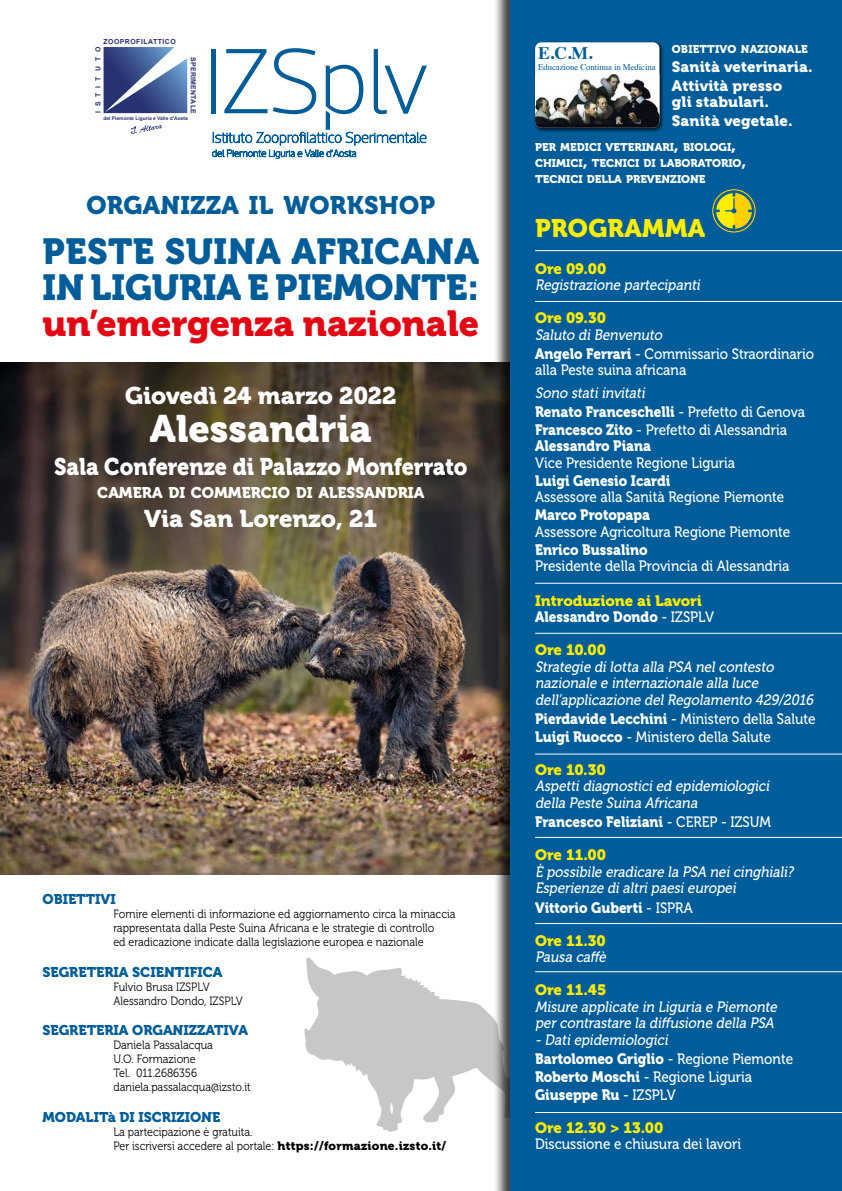
<style>
.page{position:relative;width:842px;height:1191px;background:#fff}
.page>*{position:absolute;margin:0;border:0;box-sizing:border-box;transform-origin:0 0}
.t1{font:38px "Museo 900";color:#fff}
.t2{font:36px/36px "Museo 900";letter-spacing:.01em;color:#005d9a}
.t3{font:36px "Museo 900";color:#e30613}
.t4{font:25.2px "Museo 900";letter-spacing:.015em;color:#005d9a}
.t5{font:25.2px "Museo 900";letter-spacing:.015em;color:#ffed00}
.t6{font:24px "Museo 900";color:#fff}
.t7{font:24px "Museo 900";color:#fff;scale:.9 1}
.t8{font:700 17.6px "Times";color:#005d9a}
.t9{font:15.4px "Museo 900";color:#fff}
.t10{font:15px/19.3px "Museo 500";color:#fff;scale:.9 1}
.t11{font:italic 15px/16.5px "Museo 500";color:#fff;scale:.9 1}
.t12{font:15px "Museo 900";color:#fff;scale:.9 1}
.t13{font:15px/16.5px "Museo 900";color:#ffed00}
.t14{font:15px/18.8px "Museo 900";color:#fff}
.t15{font:14px "Museo 900";color:#005d9a}
.t16{font:12px/14px "Museo 300";color:#000;scale:.9 1}
.t17{font:11.2px/16px "Museo 900";color:#fff}
.t18{font:8.8px "Times";letter-spacing:-.01em;color:#005d9a}
.t19{font:700 6.9px "Arial";letter-spacing:.07em;color:#293270}
.t20{font:700 6.9px "Arial";letter-spacing:.035em;color:#293270}
.t21{font:700 6.9px "Arial";letter-spacing:.725em;color:#293270}
.t22{font:700 4.9px "Arial";color:#293270}
.s1{font-family:"Museo 900"}
.s2{font-size:16px}
.s3{font-style:italic}
.s4{font-family:"Museo 500"}
.s5{color:#fff}
.s6{font-family:"Museo 500";color:#fff}
</style>
<div class="page">
<svg style="left:304px;top:957px;width:188px;height:175px"></svg>
<img style="left:0;top:363px;width:492px;height:511px">
<div style="left:492px;top:0;width:350px;height:1191px;background:#000;opacity:.75"></div>
<div style="left:510px;top:0;width:332px;height:1191px;background:#005d9a"></div>
<svg style="left:104px;top:47px;width:83px;height:66px"></svg>
<svg style="left:131px;top:125px;width:31px;height:9px"></svg>
<hr style="left:211px;top:49px;width:4px;height:64px;background:#005d9a">
<svg style="left:212px;top:48px;width:215px;height:111px"></svg>
<div style="left:533px;top:40px;width:131px;height:93px;background:#000;opacity:.75"></div>
<div style="left:535px;top:42px;width:124px;height:86px;background:#fff;border-radius:6px"></div>
<img style="left:535px;top:74px;width:124px;height:54px">
<div style="left:712px;top:189px;width:44px;height:43px;border:1px solid #ffd000;border-radius:50%"></div>
<svg style="left:714px;top:190px;width:40px;height:41px"></svg>
<svg style="left:715px;top:192px;width:38px;height:38px"></svg>
<hr style="left:535px;top:250px;width:307px;height:1px;background:#fff">
<hr style="left:535px;top:301px;width:307px;height:1px;background:#fff">
<hr style="left:535px;top:583px;width:307px;height:1px;background:#fff">
<hr style="left:535px;top:633px;width:307px;height:1px;background:#fff">
<hr style="left:535px;top:753px;width:307px;height:1px;background:#fff">
<hr style="left:535px;top:837px;width:307px;height:1px;background:#fff">
<hr style="left:535px;top:923px;width:307px;height:1px;background:#fff">
<hr style="left:535px;top:971px;width:307px;height:1px;background:#fff">
<hr style="left:535px;top:1112px;width:307px;height:1px;background:#fff">
<p class="t19" style="left:103px;top:36px;width:74px">ZOOPROFILATTICO</p>
<p class="t21" style="left:93px;top:113px;width:68px;rotate:-90deg">ISTITUTO</p>
<p class="t20" style="left:198px;top:57px;width:58px;rotate:90deg">SPERIMENTALE</p>
<p class="t22" style="left:103px;top:115px;width:86px">del Piemonte Liguria e Valle d’Aosta</p>
<h3 class="t4" style="left:86px;top:191px;width:350px">ORGANIZZA IL WORKSHOP</h3>
<h2 class="t2" style="left:43px;top:234px;width:438px">PESTE SUINA AFRICANA<br>IN LIGURIA E PIEMONTE:</h2>
<h2 class="t3" style="left:43px;top:303px;width:438px">un’emergenza nazionale</h2>
<h3 class="t6" style="left:125px;top:381px;width:273px">Giovedì 24 marzo 2022</h3>
<h1 class="t1" style="left:150px;top:407px;width:223px">Alessandria</h1>
<h3 class="t7" style="left:54px;top:453px;width:461px">Sala Conferenze di Palazzo Monferrato</h3>
<p class="t9" style="left:97px;top:483px;width:328px">CAMERA DI COMMERCIO DI ALESSANDRIA</p>
<h3 class="t6" style="left:144px;top:505px;width:235px">Via San Lorenzo, 21</h3>
<p class="t15" style="left:43px;top:891px;width:75px">OBIETTIVI</p>
<p class="t16" style="left:113px;top:907px;width:382px">Fornire elementi di informazione ed aggiornamento circa la minaccia rappresentata dalla Peste Suina Africana e le strategie di controllo<br>ed eradicazione indicate dalla legislazione europea e nazionale</p>
<p class="t15" style="left:43px;top:964px;width:181px">SEGRETERIA SCIENTIFICA</p>
<p class="t16" style="left:113px;top:980px;width:145px">Fulvio Brusa IZSPLV<br>Alessandro Dondo, IZSPLV</p>
<p class="t15" style="left:43px;top:1022px;width:207px">SEGRETERIA ORGANIZZATIVA</p>
<p class="t16" style="left:113px;top:1038px;width:154px">Daniela Passalacqua<br>U.O. Formazione<br>Tel. 011.2686356 daniela.passalacqua@izsto.it</p>
<p class="t15" style="left:43px;top:1108px;width:179px">MODALITà DI ISCRIZIONE</p>
<p class="t16" style="left:113px;top:1124px;width:371px">La partecipazione è gratuita.<br>Per iscriversi accedere al portale: <span class="s1">https://formazione.izsto.it/</span></p>
<p class="t17" style="left:672px;top:41px;width:137px">OBIETTIVO NAZIONALE</p>
<p class="t14" style="left:672px;top:57px;width:142px">Sanità veterinaria.<br>Attività presso</p>
<p class="t14" style="left:672px;top:92px;width:122px">gli stabulari.<br>Sanità vegetale.</p>
<p class="t17" style="left:535px;top:139px;width:213px">PER MEDICI VETERINARI<span class="s2">,</span> BIOLOGI<span class="s2">,<br></span>CHIMICI<span class="s2">,</span> TECNICI DI LABORATORIO<span class="s2">,<br></span>TECNICI DELLA PREVENZIONE</p>
<p class="t8" style="left:538px;top:36px;width:56px">E.C.M.</p>
<p class="t18" style="left:538px;top:59px;width:119px">Educazione Continua in Medicina</p>
<h3 class="t5" style="left:535px;top:214px;width:172px">PROGRAMMA</h3>
<p class="t13" style="left:535px;top:260px;width:73px">Ore 09.00</p>
<p class="t11" style="left:535px;top:277px;width:188px">Registrazione partecipanti</p>
<p class="t13" style="left:535px;top:310px;width:72px">Ore 09.30</p>
<p class="t10" style="left:535px;top:325px;width:312px"><span class="s3">Saluto diBenvenuto<br></span><span class="s1">Angelo Ferrari</span> - Commissario Straordinario</p>
<p class="t10" style="left:535px;top:361px;width:170px">alla Peste suina africana</p>
<p class="t11" style="left:535px;top:384px;width:127px">Sono statiinvitati</p>
<p class="t12" style="left:535px;top:403px;width:302px">Renato Franceschelli <span class="s4">- Prefetto di Genova</span></p>
<p class="t10" style="left:535px;top:420px;width:281px"><span class="s1">Francesco Zito</span> - Prefetto di Alessandria</p>
<p class="t12" style="left:535px;top:437px;width:130px">Alessandro Piana</p>
<p class="t10" style="left:535px;top:453px;width:224px">Vice Presidente Regione Liguria</p>
<p class="t12" style="left:535px;top:472px;width:152px">Luigi Genesio Icardi</p>
<p class="t10" style="left:535px;top:488px;width:278px">Assessore alla Sanità Regione Piemonte</p>
<p class="t12" style="left:535px;top:506px;width:129px">Marco Protopapa</p>
<p class="t10" style="left:535px;top:522px;width:285px">Assessore Agricoltura Regione Piemonte</p>
<p class="t12" style="left:535px;top:541px;width:127px">Enrico Bussalino</p>
<p class="t10" style="left:535px;top:556px;width:284px">Presidente della Provincia di Alessandria</p>
<p class="t13" style="left:535px;top:592px;width:180px">Introduzione ai Lavori<br><span class="s5">Alessandro Dondo</span> <span class="s6">- IZSPLV</span></p>
<p class="t13" style="left:535px;top:642px;width:72px">Ore 10.00</p>
<p class="t11" style="left:535px;top:658px;width:314px">Strategie dilotta alla PSA nelcontesto nazionale e internazionale alla luce dell’applicazione delRegolamento 429/2016</p>
<p class="t10" style="left:535px;top:710px;width:313px;line-height:17.9px"><span class="s1">Pierdavide Lecchini</span> - Ministero della Salute<br><span class="s1">Luigi Ruocco</span> - Ministero della Salute</p>
<p class="t13" style="left:535px;top:761px;width:72px">Ore 10.30</p>
<p class="t11" style="left:535px;top:778px;width:265px">Aspettidiagnosticied epidemiologici della Peste Suina Africana</p>
<p class="t12" style="left:535px;top:813px;width:264px">Francesco Feliziani <span class="s4">- CEREP - IZSUM</span></p>
<p class="t13" style="left:535px;top:847px;width:73px">Ore 11.00</p>
<p class="t11" style="left:535px;top:863px;width:292px">È possibile eradicare la PSA neicinghiali?<br>Esperienze dialtripaesieuropei</p>
<p class="t12" style="left:535px;top:899px;width:177px">Vittorio Guberti <span class="s4">- ISPRA</span></p>
<p class="t13" style="left:535px;top:932px;width:72px">Ore 11.30</p>
<p class="t11" style="left:535px;top:949px;width:84px">Pausa caffè</p>
<p class="t13" style="left:535px;top:981px;width:73px">Ore 11.45</p>
<p class="t11" style="left:535px;top:998px;width:274px">Misure applicate in Liguria e Piemonte percontrastare la diffusione della PSA</p>
<p class="t11" style="left:535px;top:1031px;width:152px">- Datiepidemiologici</p>
<p class="t12" style="left:535px;top:1050px;width:288px">Bartolomeo Griglio <span class="s4">- Regione Piemonte</span></p>
<p class="t10" style="left:535px;top:1067px;width:243px"><span class="s1">Roberto Moschi</span> - Regione Liguria</p>
<p class="t12" style="left:535px;top:1086px;width:158px">Giuseppe Ru <span class="s4">- IZSPLV</span></p>
<p class="t13" style="left:535px;top:1119px;width:130px">Ore 12.30 &gt; 13.00</p>
<p class="t10" style="left:535px;top:1134px;width:231px">Discussione e chiusura dei lavori</p>
</div>
